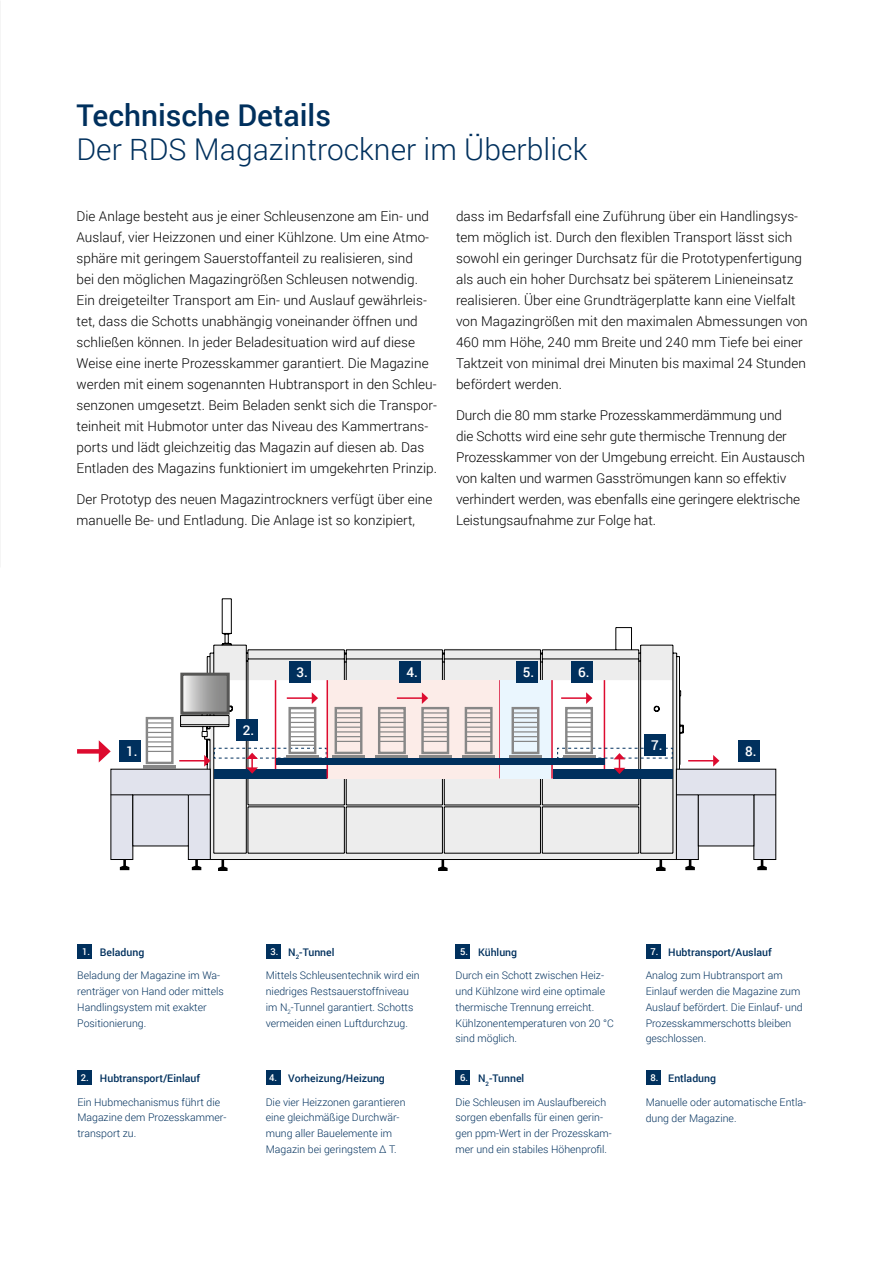
<style>
.page{position:relative;width:893px;height:1263px;background:#fff}
.page>*{position:absolute;margin:0;border:0;box-sizing:border-box;transform-origin:0 0}
.t1{font:300 30px "Roboto";color:#00305d}
.t2{font:500 30px "Roboto";color:#00305d}
.t3{font:300 13.5px/21px "Roboto";letter-spacing:.005em;color:#000}
.t4{font:500 13.5px "Roboto";color:#fff}
.t5{font:300 10.5px/15.8px "Roboto";color:#00305d}
.t6{font:500 10.5px "Roboto";color:#00305d}
.s1{font-size:9.45px;color:#fff}
</style>
<div class="page">
<div style="left:77px;top:944px;width:15px;height:15px;background:#00305d"></div>
<div style="left:266px;top:944px;width:14px;height:15px;background:#00305d"></div>
<div style="left:455px;top:944px;width:15px;height:15px;background:#00305d"></div>
<div style="left:646px;top:944px;width:14px;height:15px;background:#00305d"></div>
<div style="left:266px;top:1070px;width:14px;height:15px;background:#00305d"></div>
<div style="left:77px;top:1070px;width:15px;height:15px;background:#00305d"></div>
<div style="left:455px;top:1070px;width:15px;height:15px;background:#00305d"></div>
<div style="left:646px;top:1070px;width:14px;height:15px;background:#00305d"></div>
<svg style="left:180px;top:598px;width:500px;height:82px"></svg>
<svg style="left:184px;top:677px;width:42px;height:3px"></svg>
<div style="left:180px;top:673px;width:50px;height:42px;border:3px solid #575756"></div>
<div style="left:77px;top:749px;width:26px;height:5px;background:#dd0b2f"></div>
<svg style="left:99px;top:680px;width:677px;height:191px"></svg>
<hr style="left:327px;top:680px;width:1px;height:98px;background:#dd0b2f">
<div style="left:276px;top:758px;width:328px;height:7px;background:#00305d"></div>
<div style="left:119px;top:741px;width:21px;height:21px;background:#00305d"></div>
<div style="left:571px;top:662px;width:21px;height:21px;background:#00305d"></div>
<div style="left:645px;top:734px;width:21px;height:21px;background:#00305d"></div>
<div style="left:738px;top:741px;width:21px;height:21px;background:#00305d"></div>
<div style="left:236px;top:720px;width:21px;height:21px;background:#00305d"></div>
<div style="left:290px;top:662px;width:21px;height:21px;background:#00305d"></div>
<div style="left:400px;top:662px;width:21px;height:21px;background:#00305d"></div>
<div style="left:516px;top:662px;width:21px;height:21px;background:#00305d"></div>
<h1 class="t2" style="left:77px;top:94px;width:256px">Technische Details</h1>
<h1 class="t1" style="left:77px;top:128px;width:512px">Der RDS Magazintrockner im Überblick</h1>
<p class="t3" style="left:77px;top:205px;width:362px">Die Anlage besteht aus je einer Schleusenzone am Ein- und Auslauf, vier Heizzonen und einer Kühlzone. Um eine Atmo&shy;sphäre mit geringem Sauerstoffanteil zu realisieren, sind<br>bei den möglichen Magazingrößen Schleusen notwendig.<br>Ein dreigeteilter Transport am Ein- und Auslauf gewährleis&shy;tet, dass die Schotts unabhängig voneinander öffnen und schließen können. In jeder Beladesituation wird auf diese Weise eine inerte Prozesskammer garantiert. Die Magazine werden mit einem sogenannten Hubtransport in den Schleu&shy;senzonen umgesetzt. Beim Beladen senkt sich die Transpor&shy;teinheit mit Hubmotor unter das Niveau des Kammertrans&shy;ports und lädt gleichzeitig das Magazin auf diesen ab. Das Entladen des Magazins funktioniert im umgekehrten Prinzip.</p>
<p class="t3" style="left:77px;top:489px;width:357px">Der Prototyp des neuen Magazintrockners verfügt über eine manuelle Be- und Entladung. Die Anlage ist so konzipiert,</p>
<p class="t3" style="left:456px;top:205px;width:353px">dass im Bedarfsfall eine Zuführung über ein Handlingsys&shy;tem möglich ist. Durch den flexiblen Transport lässt sich sowohl ein geringer Durchsatz für die Prototypenfertigung als auch ein hoher Durchsatz bei späterem Linieneinsatz realisieren. Über eine Grundträgerplatte kann eine Vielfalt von Magazingrößen mit den maximalen Abmessungen von 460 mm Höhe, 240 mm Breite und 240 mm Tiefe bei einer Taktzeit von minimal drei Minuten bis maximal 24 Stunden befördert werden.</p>
<p class="t3" style="left:456px;top:405px;width:351px">Durch die 80 mm starke Prozesskammerdämmung und<br>die Schotts wird eine sehr gute thermische Trennung der Prozesskammer von der Umgebung erreicht. Ein Austausch von kalten und warmen Gasströmungen kann so effektiv verhindert werden, was ebenfalls eine geringere elektrische Leistungsaufnahme zur Folge hat.</p>
<p class="t4" style="left:126px;top:742px;width:13px">1.</p>
<p class="t4" style="left:243px;top:721px;width:13px">2.</p>
<p class="t4" style="left:297px;top:663px;width:13px">3.</p>
<p class="t4" style="left:406px;top:663px;width:13px">4.</p>
<p class="t4" style="left:523px;top:663px;width:13px">5.</p>
<p class="t4" style="left:578px;top:663px;width:13px">6.</p>
<p class="t4" style="left:651px;top:735px;width:13px">7.</p>
<p class="t4" style="left:745px;top:742px;width:13px">8.</p>
<p class="t6" style="left:82px;top:944px;width:64px"><span class="s1">1.</span> Beladung</p>
<p class="t5" style="left:77px;top:967px;width:148px">Beladung der Magazine im Wa&shy;renträger von Hand oder mittels<br>Handlingsystem mit exakter<br>Positionierung.</p>
<p class="t6" style="left:81px;top:1071px;width:121px"><span class="s1">2.</span> Hubtransport/Einlauf</p>
<p class="t5" style="left:77px;top:1094px;width:150px">Ein Hubmechanismus führt die<br>Magazine dem Prozesskammer&shy;transport zu.</p>
<p class="t6" style="left:270px;top:944px;width:66px"><span class="s1">3.</span> N<sub>2</sub>-Tunnel</p>
<p class="t5" style="left:266px;top:967px;width:155px">Mittels Schleusentechnik wird ein niedriges Restsauerstoffniveau im N<sub>2</sub>-Tunnel garantiert. Schotts vermeiden einen Luftdurchzug.</p>
<p class="t6" style="left:269px;top:1071px;width:117px"><span class="s1">4.</span> Vorheizung/Heizung</p>
<p class="t5" style="left:266px;top:1094px;width:141px">Die vier Heizzonen garantieren eine gleichmäßige Durchwär&shy;mung aller Bauelemente im<br>Magazin bei geringstem ∆ T.</p>
<p class="t6" style="left:460px;top:944px;width:58px"><span class="s1">5.</span> Kühlung</p>
<p class="t5" style="left:455px;top:967px;width:160px">Durch ein Schott zwischen Heiz&shy;und Kühlzone wird eine optimale thermische Trennung erreicht.<br>Kühlzonentemperaturen von 20 °C sind möglich.</p>
<p class="t6" style="left:460px;top:1071px;width:66px"><span class="s1">6.</span> N<sub>2</sub>-Tunnel</p>
<p class="t5" style="left:455px;top:1094px;width:158px">Die Schleusen im Auslaufbereich sorgen ebenfalls für einen gerin&shy;gen ppm-Wert in der Prozesskam&shy;mer und ein stabiles Höhenprofil.</p>
<p class="t6" style="left:650px;top:944px;width:123px"><span class="s1">7.</span> Hubtransport/Auslauf</p>
<p class="t5" style="left:646px;top:967px;width:159px">Analog zum Hubtransport am<br>Einlauf werden die Magazine zum<br>Auslauf befördert. Die Einlauf- und<br>Prozesskammerschotts bleiben geschlossen.</p>
<p class="t6" style="left:650px;top:1071px;width:67px"><span class="s1">8.</span> Entladung</p>
<p class="t5" style="left:646px;top:1094px;width:162px">Manuelle oder automatische Entla&shy;dung der Magazine.</p>
</div>
